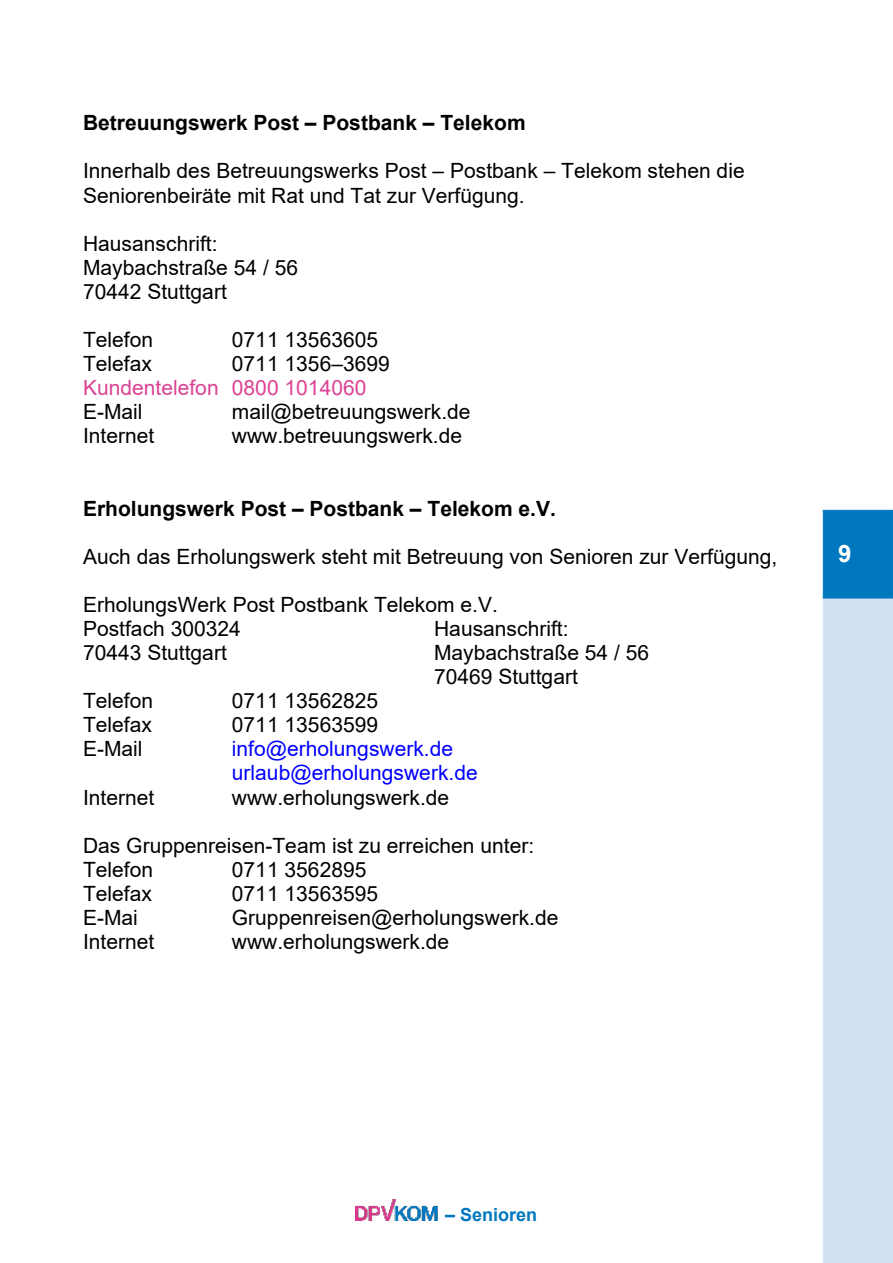
<style>
.page{position:relative;width:893px;height:1263px;background:#fff}
.page>*{position:absolute;margin:0;border:0;box-sizing:border-box;transform-origin:0 0}
.t1{font:700 24px "Arial";color:#fff}
.t2{font:21px/24.2px "Arial";color:#000}
.t3{font:700 21px "Arial";color:#000}
.t4{font:21px/24.2px "Arial";color:#00f}
.t5{font:21px "Arial";color:#db4294}
.t6{font:700 18px "Arial";color:#0078c0}
</style>
<div class="page">
<div style="left:823px;top:510px;width:70px;height:89px;background:#0078c0;border:1px solid #0078c0"></div>
<div style="left:823px;top:599px;width:70px;height:664px;background:#d3e0f4"></div>
<img style="left:356px;top:1199px;width:82px;height:22px">
<p class="t3" style="left:83px;top:115px;width:444px">Betreuungswerk Post – Postbank – Telekom</p>
<p class="t2" style="left:83px;top:161px;width:663px">Innerhalb des Betreuungswerks Post – Postbank – Telekom stehen die<br>Seniorenbeiräte mit Rat und Tat zur Verfügung.</p>
<p class="t2" style="left:83px;top:233px;width:217px">Hausanschrift:<br>Maybachstraße 54 / 56<br>70442 Stuttgart</p>
<p class="t2" style="left:83px;top:329px;width:72px">Telefon</p>
<p class="t2" style="left:232px;top:329px;width:148px">0711 13563605</p>
<p class="t2" style="left:83px;top:354px;width:70px">Telefax</p>
<p class="t2" style="left:232px;top:354px;width:159px">0711 1356–3699</p>
<p class="t5" style="left:83px;top:380px;width:285px">Kundentelefon 0800 1014060</p>
<p class="t2" style="left:83px;top:402px;width:61px">E-Mail</p>
<p class="t2" style="left:232px;top:402px;width:240px">mail@betreuungswerk.de</p>
<p class="t2" style="left:83px;top:426px;width:73px">Internet</p>
<p class="t2" style="left:232px;top:426px;width:232px">www.betreuungswerk.de</p>
<p class="t3" style="left:83px;top:500px;width:474px">Erholungswerk Post – Postbank – Telekom e.V.</p>
<p class="t2" style="left:83px;top:546px;width:696px">Auch das Erholungswerk steht mit Betreuung von Senioren zur Verfügung,</p>
<p class="t2" style="left:83px;top:594px;width:416px">ErholungsWerk Post Postbank Telekom e.V.<br>Postfach 300324</p>
<p class="t2" style="left:434px;top:618px;width:136px">Hausanschrift:</p>
<p class="t2" style="left:83px;top:642px;width:145px">70443 Stuttgart</p>
<p class="t2" style="left:434px;top:642px;width:217px">Maybachstraße 54 / 56<br>70469 Stuttgart</p>
<p class="t2" style="left:83px;top:691px;width:72px">Telefon</p>
<p class="t2" style="left:232px;top:691px;width:148px">0711 13562825</p>
<p class="t2" style="left:83px;top:715px;width:70px">Telefax</p>
<p class="t2" style="left:232px;top:715px;width:148px">0711 13563599</p>
<p class="t2" style="left:83px;top:739px;width:61px">E-Mail</p>
<p class="t4" style="left:232px;top:739px;width:247px">info@erholungswerk.de urlaub@erholungswerk.de</p>
<p class="t2" style="left:83px;top:787px;width:73px">Internet</p>
<p class="t2" style="left:232px;top:787px;width:219px">www.erholungswerk.de</p>
<p class="t2" style="left:83px;top:835px;width:453px">Das Gruppenreisen-Team ist zu erreichen unter:<br>Telefon</p>
<p class="t2" style="left:232px;top:859px;width:136px">0711 3562895</p>
<p class="t2" style="left:83px;top:883px;width:70px">Telefax</p>
<p class="t2" style="left:232px;top:883px;width:148px">0711 13563595</p>
<p class="t2" style="left:83px;top:907px;width:56px">E-Mai</p>
<p class="t2" style="left:232px;top:907px;width:328px">Gruppenreisen@erholungswerk.de</p>
<p class="t2" style="left:83px;top:931px;width:73px">Internet</p>
<p class="t2" style="left:232px;top:931px;width:219px">www.erholungswerk.de</p>
<p class="t1" style="left:838px;top:544px;width:15px">9</p>
<p class="t6" style="left:445px;top:1207px;width:94px">– Senioren</p>
</div>
